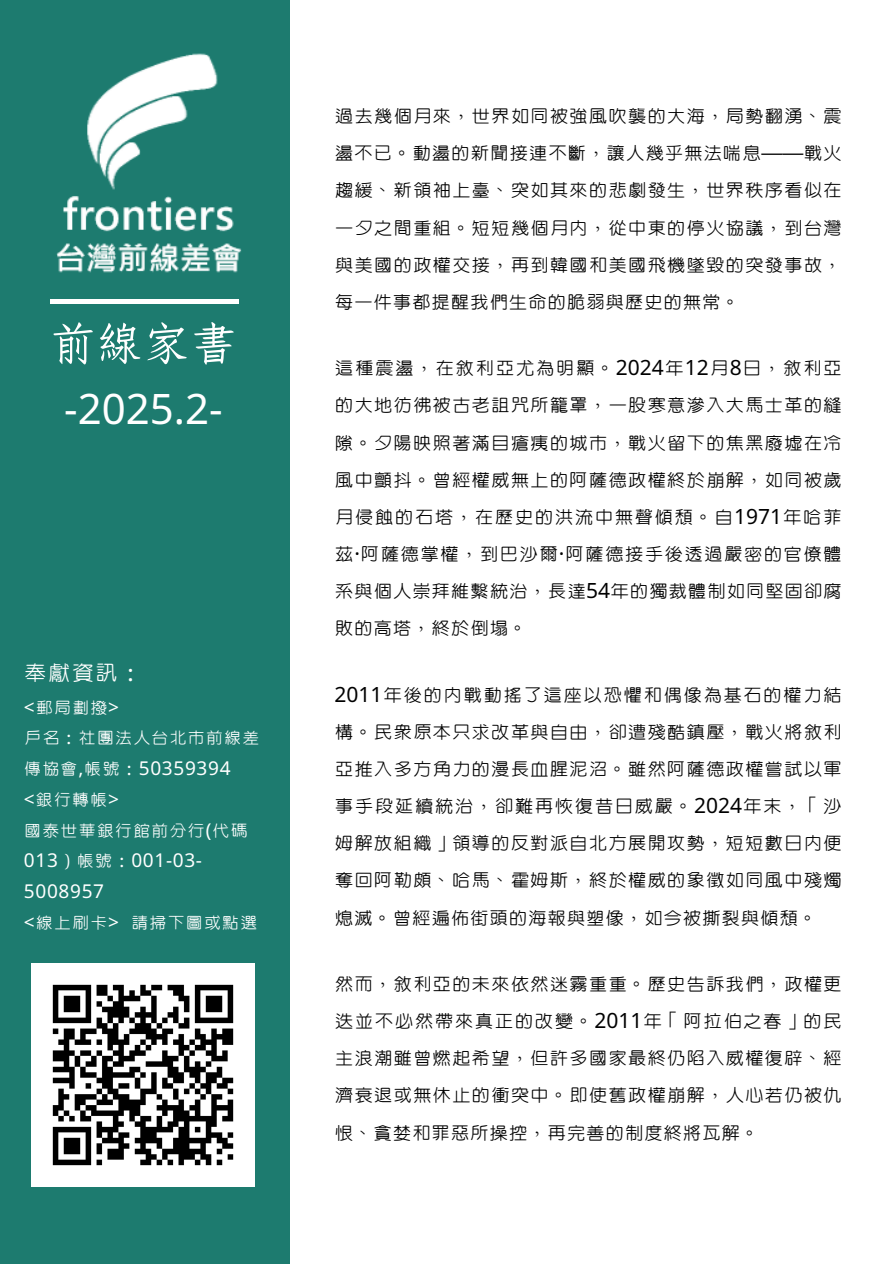
<style>
.page{position:relative;width:894px;height:1264px;background:#fff}
.page>*{position:absolute;margin:0;border:0;box-sizing:border-box;transform-origin:0 0}
.t1{font:51px "cw Te X Fang Song";color:#fff}
.t2{font:42px "Noto Sans";color:#fff}
.t3{font:24.9px "cw Te X Yen";color:#fff}
.t4{font:21px/37.2px "cw Te X Yen";color:#000;text-align:justify}
.t5{font:19.05px/30.8px "cw Te X Yen";letter-spacing:.035em;color:#fff}
.t6{font:19.05px/30.8px "Noto Sans";letter-spacing:.035em;color:#fff}
.s1{font-family:"Noto Sans"}
.s2{font-family:"cw Te X Yen"}
</style>
<div class="page">
<div style="left:0;top:0;width:289px;height:1263px;background:#1d7b6f"></div>
<hr style="left:50px;top:299px;width:188px;height:4px;background:#fff">
<img style="left:56px;top:53px;width:186px;height:220px">
<img style="left:32px;top:963px;width:222px;height:222px">
<p class="t1" style="left:50px;top:320px;width:189px">前線家書</p>
<p class="t2" style="left:64px;top:378px;width:160px">-2025.2-</p>
<p class="t3" style="left:24px;top:661px;width:119px">奉獻資訊：</p>
<p class="t5" style="left:24px;top:692px;width:97px"><span class="s1">&lt;</span>郵局劃撥<span class="s1">&gt;</span></p>
<h1 class="t5" style="left:24px;top:723px;width:237px">戶名：社團法人台北市前線差傳協會<span class="s1">,</span>帳號：<span class="s1">50359394</span></h1>
<p class="t5" style="left:24px;top:784px;width:97px"><span class="s1">&lt;</span>銀行轉帳<span class="s1">&gt;</span></p>
<p class="t6" style="left:24px;top:813px;width:225px"><span class="s2">國泰世華銀行館前分行</span>(<span class="s2">代碼<br></span>013<span class="s2">）帳號：</span>001-03-<br>5008957</p>
<p class="t5" style="left:24px;top:907px;width:235px"><span class="s1">&lt;</span>線上刷卡<span class="s1">&gt;</span> 請掃下圖或點選</p>
<p class="t4" style="left:334px;top:98px;width:509px">過去幾個月來，世界如同被強風吹襲的大海，局勢翻湧、震盪不已。動盪的新聞接連不斷，讓人幾乎無法喘息——戰火趨緩、新領袖上臺、突如其來的悲劇發生，世界秩序看似在一夕之間重組。短短幾個月內，從中東的停火協議，到台灣與美國的政權交接，再到韓國和美國飛機墜毀的突發事故，每一件事都提醒我們生命的脆弱與歷史的無常。</p>
<p class="t4" style="left:334px;top:350px;width:509px">這種震盪，在敘利亞尤為明顯。<span class="s1">2024</span>年<span class="s1">12</span>月<span class="s1">8</span>日，敘利亞的大地彷彿被古老詛咒所籠罩，一股寒意滲入大馬士革的縫隙。夕陽映照著滿目瘡痍的城市，戰火留下的焦黑廢墟在冷風中顫抖。曾經權威無上的阿薩德政權終於崩解，如同被歲月侵蝕的石塔，在歷史的洪流中無聲傾頹。自<span class="s1">1971</span>年哈菲茲<span class="s1">·</span>阿薩德掌權，到巴沙爾<span class="s1">·</span>阿薩德接手後透過嚴密的官僚體系與個人崇拜維繫統治，長達<span class="s1">54</span>年的獨裁體制如同堅固卻腐敗的高塔，終於倒塌。</p>
<p class="t4" style="left:334px;top:676px;width:509px"><span class="s1">2011</span>年後的內戰動搖了這座以恐懼和偶像為基石的權力結構。民眾原本只求改革與自由，卻遭殘酷鎮壓，戰火將敘利亞推入多方角力的漫長血腥泥沼。雖然阿薩德政權嘗試以軍事手段延續統治，卻難再恢復昔日威嚴。<span class="s1">2024</span>年末，「沙姆解放組織」領導的反對派自北方展開攻勢，短短數日內便奪回阿勒頗、哈馬、霍姆斯，終於權威的象徵如同風中殘燭熄滅。曾經遍佈街頭的海報與塑像，如今被撕裂與傾頹。</p>
<p class="t4" style="left:334px;top:965px;width:509px">然而，敘利亞的未來依然迷霧重重。歷史告訴我們，政權更迭並不必然帶來真正的改變。<span class="s1">2011</span>年「阿拉伯之春」的民主浪潮雖曾燃起希望，但許多國家最終仍陷入威權復辟、經濟衰退或無休止的衝突中。即使舊政權崩解，人心若仍被仇恨、貪婪和罪惡所操控，再完善的制度終將瓦解。</p>
</div>
